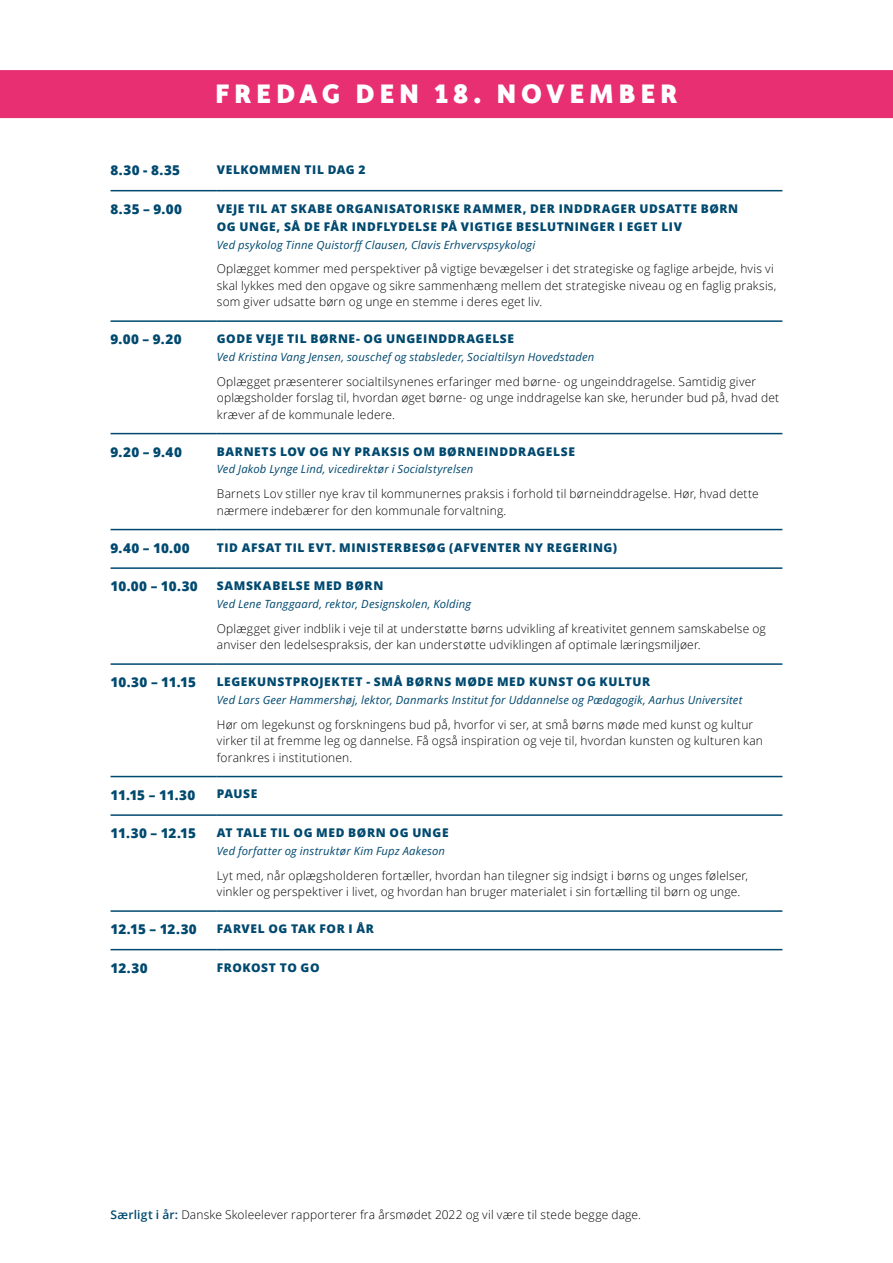
<style>
.page{position:relative;width:893px;height:1263px;background:#fff}
.page>*{position:absolute;margin:0;border:0;box-sizing:border-box;transform-origin:0 0}
.Rubrik_2{font:900 30px "Cinta";letter-spacing:.155em;color:#fff}
.Kalender___Klokkesle{font:800 13.5px "Open Sans";letter-spacing:.025em;color:#00496f}
.Kalender___Brød{font:300 12px/16.5px "Open Sans";letter-spacing:.015em;color:#000}
.Kalender___Titel{font:800 12px/18px "Open Sans";letter-spacing:.05em;color:#00496f}
.Kalender___Oplægshol{font:italic 11.25px "Open Sans";letter-spacing:.015em;color:#00496f}
.s1{font-weight:600;color:#00496f}
</style>
<div class="page">
<div style="left:0;top:70px;width:893px;height:48px;background:#e72f72"></div>
<hr style="left:111px;top:320px;width:106px;height:2px;background:#00496f">
<hr style="left:217px;top:320px;width:565px;height:2px;background:#00496f">
<hr style="left:111px;top:433px;width:106px;height:1px;background:#00496f">
<hr style="left:217px;top:433px;width:565px;height:1px;background:#00496f">
<hr style="left:111px;top:567px;width:106px;height:2px;background:#00496f">
<hr style="left:217px;top:567px;width:565px;height:2px;background:#00496f">
<hr style="left:111px;top:663px;width:106px;height:2px;background:#00496f">
<hr style="left:217px;top:663px;width:565px;height:2px;background:#00496f">
<hr style="left:111px;top:776px;width:106px;height:1px;background:#00496f">
<hr style="left:217px;top:776px;width:565px;height:1px;background:#00496f">
<hr style="left:111px;top:190px;width:106px;height:1px;background:#00496f">
<hr style="left:217px;top:190px;width:565px;height:1px;background:#00496f">
<hr style="left:111px;top:814px;width:106px;height:2px;background:#00496f">
<hr style="left:217px;top:814px;width:565px;height:2px;background:#00496f">
<hr style="left:111px;top:529px;width:106px;height:1px;background:#00496f">
<hr style="left:217px;top:529px;width:565px;height:1px;background:#00496f">
<hr style="left:111px;top:949px;width:106px;height:1px;background:#00496f">
<hr style="left:217px;top:949px;width:565px;height:1px;background:#00496f">
<hr style="left:111px;top:910px;width:106px;height:2px;background:#00496f">
<hr style="left:217px;top:910px;width:565px;height:2px;background:#00496f">
<p class="Rubrik_2" style="left:215px;top:74px;width:464px">FREDAG DEN 18. NOVEMBER</p>
<p class="Kalender___Klokkesle" style="left:111px;top:160px;width:71px">8.30 - 8.35</p>
<p class="Kalender___Titel" style="left:217px;top:160px;width:150px">VELKOMMEN TIL DAG 2</p>
<p class="Kalender___Klokkesle" style="left:111px;top:199px;width:73px">8.35 – 9.00</p>
<p class="Kalender___Titel" style="left:217px;top:199px;width:523px">VEJE TIL AT SKABE ORGANISATORISKE RAMMER, DER INDDRAGER UDSATTE BØRN<br>OG UNGE, SÅ DE FÅR INDFLYDELSE PÅ VIGTIGE BESLUTNINGER I EGET LIV</p>
<p class="Kalender___Oplægshol" style="left:217px;top:237px;width:320px">Ved psykolog Tinne Quistorff Clausen, Clavis Erhvervspsykologi</p>
<p class="Kalender___Brød" style="left:217px;top:260px;width:561px">Oplægget kommer med perspektiver på vigtige bevægelser i det strategiske og faglige arbejde, hvis vi skal lykkes med den opgave og sikre sammenhæng mellem det strategiske niveau og en faglig praksis, som giver udsatte børn og unge en stemme i deres eget liv.</p>
<p class="Kalender___Klokkesle" style="left:111px;top:329px;width:73px">9.00 – 9.20</p>
<p class="Kalender___Titel" style="left:217px;top:329px;width:299px">GODE VEJE TIL BØRNE- OG UNGEINDDRAGELSE</p>
<p class="Kalender___Oplægshol" style="left:217px;top:349px;width:379px">Ved Kristina Vang Jensen, souschef og stabsleder, Socialtilsyn Hovedstaden</p>
<p class="Kalender___Brød" style="left:217px;top:373px;width:564px">Oplægget præsenterer socialtilsynenes erfaringer med børne- og ungeinddragelse. Samtidig giver oplægsholder forslag til, hvordan øget børne- og unge inddragelse kan ske, herunder bud på, hvad det kræver af de kommunale ledere.</p>
<p class="Kalender___Klokkesle" style="left:111px;top:441px;width:73px">9.20 – 9.40</p>
<p class="Kalender___Titel" style="left:217px;top:442px;width:360px">BARNETS LOV OG NY PRAKSIS OM BØRNEINDDRAGELSE</p>
<p class="Kalender___Oplægshol" style="left:217px;top:462px;width:258px">Ved Jakob Lynge Lind, vicedirektør i Socialstyrelsen</p>
<p class="Kalender___Brød" style="left:217px;top:485px;width:543px">Barnets Lov stiller nye krav til kommunernes praksis i forhold til børneinddragelse. Hør, hvad dette nærmere indebærer for den kommunale forvaltning.</p>
<p class="Kalender___Klokkesle" style="left:111px;top:537px;width:81px">9.40 – 10.00</p>
<p class="Kalender___Titel" style="left:217px;top:537px;width:402px">TID AFSAT TIL EVT. MINISTERBESØG (AFVENTER NY REGERING)</p>
<p class="Kalender___Klokkesle" style="left:111px;top:576px;width:89px">10.00 – 10.30</p>
<p class="Kalender___Titel" style="left:217px;top:576px;width:168px">SAMSKABELSE MED BØRN</p>
<p class="Kalender___Oplægshol" style="left:217px;top:596px;width:256px">Ved Lene Tanggaard, rektor, Designskolen, Kolding</p>
<p class="Kalender___Brød" style="left:217px;top:620px;width:550px">Oplægget giver indblik i veje til at understøtte børns udvikling af kreativitet gennem samskabelse og anviser den ledelsespraksis, der kan understøtte udviklingen af optimale læringsmiljøer.</p>
<p class="Kalender___Klokkesle" style="left:111px;top:672px;width:87px">10.30 – 11.15</p>
<p class="Kalender___Titel" style="left:217px;top:672px;width:435px">LEGEKUNSTPROJEKTET - SMÅ BØRNS MØDE MED KUNST OG KULTUR</p>
<p class="Kalender___Oplægshol" style="left:217px;top:692px;width:527px">Ved Lars Geer Hammershøj, lektor, Danmarks Institut for Uddannelse og Pædagogik, Aarhus Universitet</p>
<p class="Kalender___Brød" style="left:217px;top:716px;width:548px">Hør om legekunst og forskningens bud på, hvorfor vi ser, at små børns møde med kunst og kultur virker til at fremme leg og dannelse. Få også inspiration og veje til, hvordan kunsten og kulturen kan forankres i institutionen.</p>
<p class="Kalender___Klokkesle" style="left:111px;top:784px;width:86px">11.15 – 11.30</p>
<p class="Kalender___Titel" style="left:217px;top:784px;width:42px">PAUSE</p>
<p class="Kalender___Klokkesle" style="left:111px;top:823px;width:87px">11.30 – 12.15</p>
<p class="Kalender___Titel" style="left:217px;top:823px;width:233px">AT TALE TIL OG MED BØRN OG UNGE</p>
<p class="Kalender___Oplægshol" style="left:217px;top:843px;width:230px">Ved forfatter og instruktør Kim Fupz Aakeson</p>
<p class="Kalender___Brød" style="left:217px;top:867px;width:533px">Lyt med, når oplægsholderen fortæller, hvordan han tilegner sig indsigt i børns og unges følelser, vinkler og perspektiver i livet, og hvordan han bruger materialet i sin fortælling til børn og unge.</p>
<p class="Kalender___Klokkesle" style="left:111px;top:919px;width:88px">12.15 – 12.30</p>
<p class="Kalender___Titel" style="left:217px;top:919px;width:159px">FARVEL OG TAK FOR I ÅR</p>
<p class="Kalender___Klokkesle" style="left:111px;top:957px;width:39px">12.30</p>
<p class="Kalender___Titel" style="left:217px;top:957px;width:104px">FROKOST TO GO</p>
<p class="Kalender___Brød" style="left:111px;top:1206px;width:532px"><span class="s1">Særligt i år:</span> Danske Skoleelever rapporterer fra årsmødet 2022 og vil være til stede begge dage.</p>
</div>
